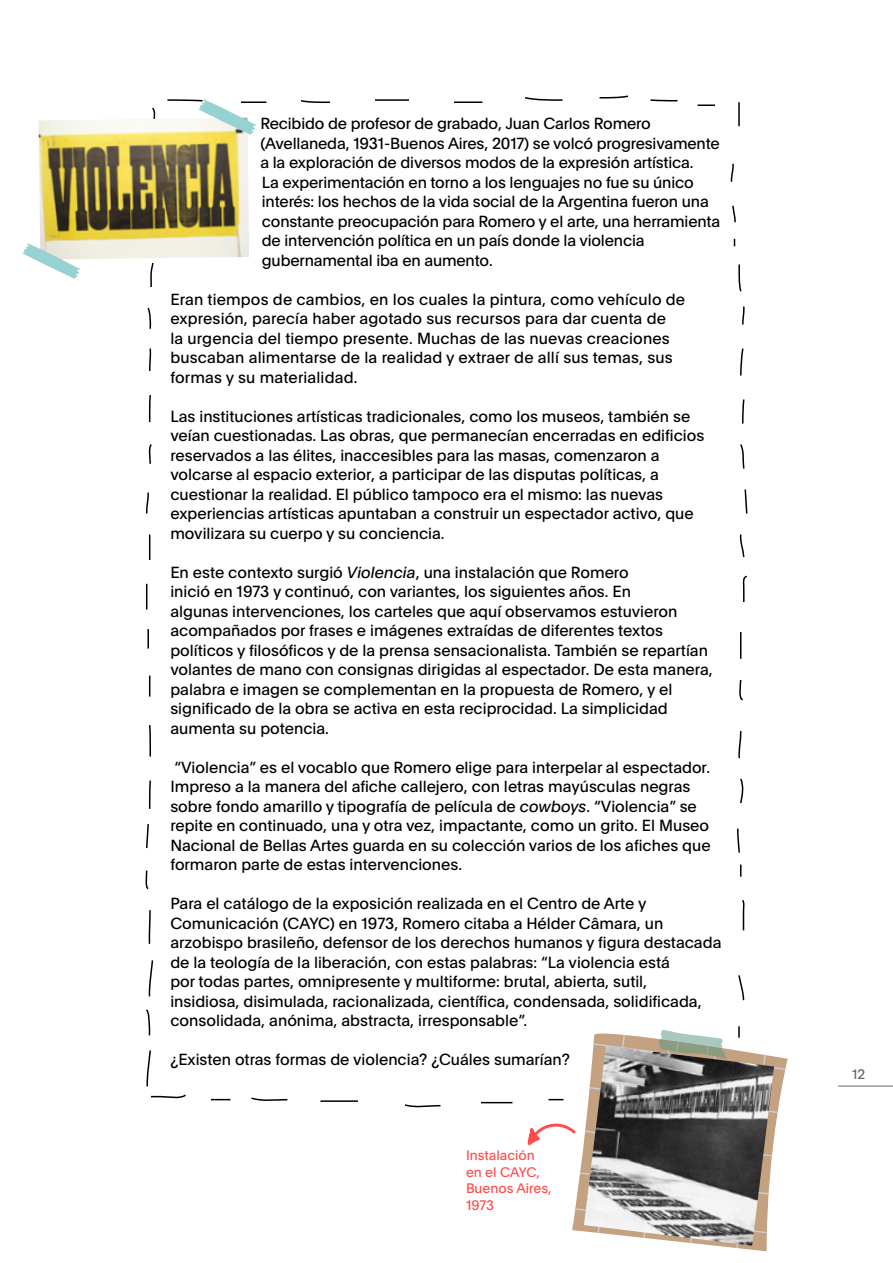
<style>
.page{position:relative;width:893px;height:1263px;background:#fff}
.page>*{position:absolute;margin:0;border:0;box-sizing:border-box;transform-origin:0 0}
.Cuerpo{font:15.75px/19.5px "Plain";color:#000}
.Cuerpo-2{font:13.5px/16.5px "Plain";color:#ff4d4d}
.t1{font:13.5px "Plain";color:#666}
.s1{font-style:italic}
</style>
<div class="page">
<hr style="left:838px;top:1086px;width:55px;height:1px;background:#666">
<svg style="left:150px;top:263px;width:4px;height:24px"></svg>
<svg style="left:147px;top:307px;width:5px;height:22px"></svg>
<svg style="left:149px;top:348px;width:3px;height:23px"></svg>
<svg style="left:148px;top:395px;width:3px;height:27px"></svg>
<svg style="left:148px;top:444px;width:4px;height:20px"></svg>
<svg style="left:146px;top:492px;width:3px;height:22px"></svg>
<svg style="left:149px;top:534px;width:1px;height:26px"></svg>
<svg style="left:146px;top:584px;width:1px;height:25px"></svg>
<svg style="left:147px;top:629px;width:2px;height:19px"></svg>
<svg style="left:149px;top:675px;width:1px;height:21px"></svg>
<svg style="left:149px;top:725px;width:2px;height:32px"></svg>
<svg style="left:148px;top:780px;width:3px;height:29px"></svg>
<svg style="left:146px;top:824px;width:3px;height:25px"></svg>
<svg style="left:145px;top:870px;width:4px;height:20px"></svg>
<svg style="left:738px;top:264px;width:4px;height:28px"></svg>
<svg style="left:742px;top:306px;width:3px;height:19px"></svg>
<svg style="left:740px;top:348px;width:4px;height:28px"></svg>
<svg style="left:742px;top:399px;width:3px;height:25px"></svg>
<svg style="left:740px;top:444px;width:5px;height:25px"></svg>
<svg style="left:744px;top:489px;width:4px;height:25px"></svg>
<svg style="left:739px;top:534px;width:6px;height:24px"></svg>
<svg style="left:742px;top:575px;width:5px;height:28px"></svg>
<svg style="left:740px;top:632px;width:1px;height:27px"></svg>
<svg style="left:739px;top:680px;width:4px;height:21px"></svg>
<svg style="left:738px;top:731px;width:4px;height:28px"></svg>
<svg style="left:740px;top:778px;width:4px;height:26px"></svg>
<svg style="left:737px;top:828px;width:3px;height:25px"></svg>
<svg style="left:740px;top:864px;width:1px;height:12px"></svg>
<svg style="left:148px;top:910px;width:3px;height:34px"></svg>
<svg style="left:148px;top:960px;width:6px;height:37px"></svg>
<svg style="left:146px;top:1009px;width:5px;height:27px"></svg>
<svg style="left:146px;top:1050px;width:40px;height:49px"></svg>
<svg style="left:211px;top:1099px;width:19px;height:1px"></svg>
<svg style="left:251px;top:1097px;width:37px;height:4px"></svg>
<hr style="left:320px;top:1100px;width:38px;height:2px;background:#000">
<svg style="left:404px;top:1104px;width:37px;height:4px"></svg>
<hr style="left:481px;top:1102px;width:31px;height:1px;background:#000">
<svg style="left:742px;top:900px;width:3px;height:31px"></svg>
<svg style="left:738px;top:975px;width:7px;height:26px"></svg>
<svg style="left:527px;top:1026px;width:261px;height:225px"></svg>
<svg style="left:152px;top:107px;width:4px;height:11px"></svg>
<hr style="left:241px;top:101px;width:25px;height:2px;background:#000">
<svg style="left:300px;top:100px;width:30px;height:3px"></svg>
<hr style="left:375px;top:99px;width:34px;height:2px;background:#000">
<hr style="left:454px;top:101px;width:28px;height:2px;background:#000">
<svg style="left:525px;top:97px;width:38px;height:4px"></svg>
<svg style="left:599px;top:95px;width:30px;height:4px"></svg>
<svg style="left:650px;top:99px;width:28px;height:3px"></svg>
<svg style="left:698px;top:104px;width:17px;height:2px"></svg>
<hr style="left:738px;top:102px;width:2px;height:24px;background:#000">
<svg style="left:730px;top:163px;width:4px;height:19px"></svg>
<svg style="left:732px;top:205px;width:4px;height:18px"></svg>
<img style="left:39px;top:118px;width:210px;height:141px">
<svg style="left:22px;top:243px;width:58px;height:36px"></svg>
<svg style="left:166px;top:99px;width:90px;height:36px"></svg>
<p class="Cuerpo" style="left:260px;top:113px;width:461px">Recibido de profesor de grabado, Juan Carlos Romero (Avellaneda, 1931-Buenos Aires, 2017) se volcó progresivamente a la exploración de diversos modos de la expresión artística.<br>La experimentación en torno a los lenguajes no fue su único interés: los hechos de la vida social de la Argentina fueron una constante preocupación para Romero y el arte, una herramienta de intervención política en un país donde la violencia gubernamental iba en aumento.</p>
<p class="Cuerpo" style="left:170px;top:288px;width:516px">Eran tiempos de cambios, en los cuales la pintura, como vehículo de expresión, parecía haber agotado sus recursos para dar cuenta de<br>la urgencia del tiempo presente. Muchas de las nuevas creaciones buscaban alimentarse de la realidad y extraer de allí sus temas, sus formas y su materialidad.</p>
<p class="Cuerpo" style="left:170px;top:405px;width:535px">Las instituciones artísticas tradicionales, como los museos, también se veían cuestionadas. Las obras, que permanecían encerradas en edificios reservados a las élites, inaccesibles para las masas, comenzaron a volcarse al espacio exterior, a participar de las disputas políticas, a cuestionar la realidad. El público tampoco era el mismo: las nuevas experiencias artísticas apuntaban a construir un espectador activo, que movilizara su cuerpo y su conciencia.</p>
<p class="Cuerpo" style="left:170px;top:561px;width:544px">En este contexto surgió <span class="s1">Violencia</span>, una instalación que Romero<br>inició en 1973 y continuó, con variantes, los siguientes años. En<br>algunas intervenciones, los carteles que aquí observamos estuvieron acompañados por frases e imágenes extraídas de diferentes textos políticos y filosóficos y de la prensa sensacionalista. También se repartían volantes de mano con consignas dirigidas al espectador. De esta manera, palabra e imagen se complementan en la propuesta de Romero, y el significado de la obra se activa en esta reciprocidad. La simplicidad aumenta su potencia.</p>
<p class="Cuerpo" style="left:170px;top:756px;width:542px">“Violencia” es el vocablo que Romero elige para interpelar al espectador.<br>Impreso a la manera del afiche callejero, con letras mayúsculas negras sobre fondo amarillo y tipografía de película de <span class="s1">cowboys</span>. “Violencia” se repite en continuado, una y otra vez, impactante, como un grito. El Museo Nacional de Bellas Artes guarda en su colección varios de los afiches que formaron parte de estas intervenciones.</p>
<p class="Cuerpo" style="left:170px;top:893px;width:553px">Para el catálogo de la exposición realizada en el Centro de Arte y Comunicación (CAYC) en 1973, Romero citaba a Hélder Câmara, un arzobispo brasileño, defensor de los derechos humanos y figura destacada de la teología de la liberación, con estas palabras: “La violencia está<br>por todas partes, omnipresente y multiforme: brutal, abierta, sutil,<br>insidiosa, disimulada, racionalizada, científica, condensada, solidificada, consolidada, anónima, abstracta, irresponsable”.</p>
<p class="Cuerpo" style="left:170px;top:1049px;width:401px">¿Existen otras formas de violencia? ¿Cuáles sumarían?</p>
<p class="Cuerpo-2" style="left:466px;top:1147px;width:87px">Instalación en el CAYC,<br>Buenos Aires,<br>1973</p>
<p class="t1" style="left:852px;top:1064px;width:15px">12</p>
</div>
